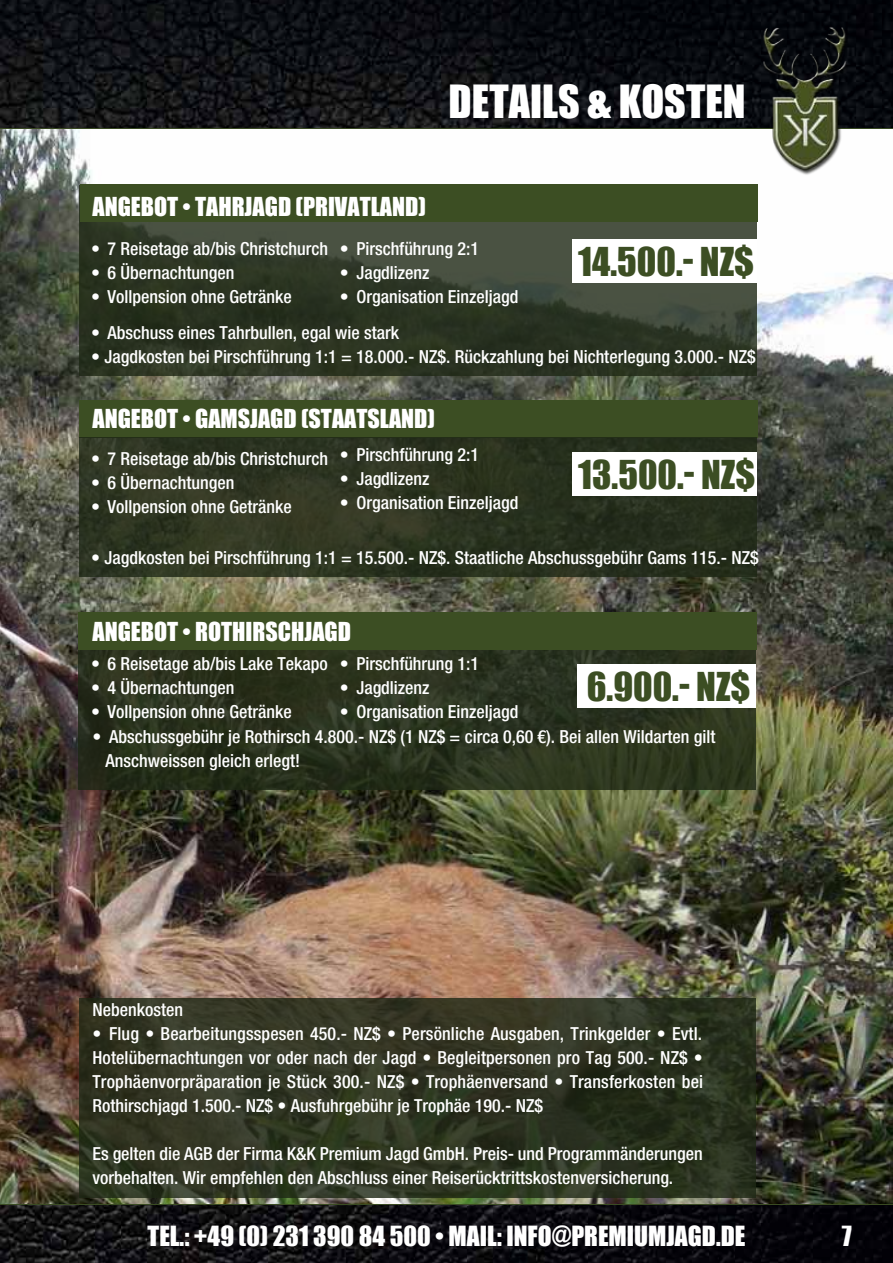
<style>
.page{position:relative;width:893px;height:1263px;background:#fff}
.page>*{position:absolute;margin:0;border:0;box-sizing:border-box;transform-origin:0 0}
.t1{font:42px "Impact";color:#fff}
.t2{font:36.6px "Impact";color:#3c4e23}
.t3{font:25.5px "Impact";color:#fff}
.t4{font:24px "Impact";color:#fff}
.t5{font:500 condensed 18px/24px "Helvetica Neue LT Std";color:#fff}
</style>
<div class="page">
<img style="left:0;top:0;width:893px;height:1263px">
<hr style="left:0;top:128px;width:893px;height:2px;background:#3c4e23">
<hr style="left:0;top:1203px;width:893px;height:2px;background:#3c4e23">
<img style="left:0;top:130px;width:893px;height:1073px">
<img style="left:758px;top:19px;width:92px;height:160px">
<svg style="left:80px;top:222px;width:677px;height:154px;background:#333c2b"></svg>
<div style="left:80px;top:185px;width:677px;height:37px;background:#3c4e23"></div>
<div style="left:573px;top:239px;width:184px;height:44px;background:#fff"></div>
<svg style="left:80px;top:998px;width:676px;height:199px;background:#2f3522"></svg>
<div style="left:80px;top:400px;width:678px;height:37px;background:#3c4e23"></div>
<div style="left:80px;top:437px;width:677px;height:140px;background:linear-gradient(to right,#333925,#242d1c)"></div>
<div style="left:573px;top:452px;width:184px;height:44px;background:#fff"></div>
<div style="left:79px;top:613px;width:678px;height:37px;background:#3c4e23"></div>
<svg style="left:79px;top:650px;width:677px;height:139px;background:#2a321d"></svg>
<div style="left:577px;top:664px;width:179px;height:44px;background:#fff"></div>
<h1 class="t1" style="left:449px;top:69px;width:298px">DETAILS &amp; KOSTEN</h1>
<h3 class="t4" style="left:92px;top:188px;width:335px">ANGEBOT • TAHRJAGD (PRIVATLAND)</h3>
<p class="t5" style="left:91px;top:237px;width:239px">• 7 Reisetage ab/bis Christchurch</p>
<p class="t5" style="left:91px;top:261px;width:145px">• 6 Übernachtungen</p>
<p class="t5" style="left:91px;top:285px;width:202px">• Vollpension ohne Getränke</p>
<p class="t5" style="left:340px;top:237px;width:141px">• Pirschführung 2:1</p>
<p class="t5" style="left:340px;top:261px;width:91px">• Jagdlizenz</p>
<p class="t5" style="left:340px;top:285px;width:180px">• Organisation Einzeljagd</p>
<h2 class="t2" style="left:578px;top:233px;width:177px">14.500.- NZ$</h2>
<p class="t5" style="left:91px;top:320px;width:310px">• Abschuss eines Tahrbullen, egal wie stark</p>
<p class="t5" style="left:91px;top:344px;width:666px">• Jagdkosten bei Pirschführung 1:1 = 18.000.- NZ$. Rückzahlung bei Nichterlegung 3.000.- NZ$</p>
<h3 class="t4" style="left:92px;top:400px;width:344px">ANGEBOT • GAMSJAGD (STAATSLAND)</h3>
<p class="t5" style="left:91px;top:446px;width:239px">• 7 Reisetage ab/bis Christchurch</p>
<p class="t5" style="left:91px;top:470px;width:145px">• 6 Übernachtungen</p>
<p class="t5" style="left:91px;top:494px;width:202px">• Vollpension ohne Getränke</p>
<p class="t5" style="left:340px;top:442px;width:141px">• Pirschführung 2:1</p>
<p class="t5" style="left:340px;top:466px;width:91px">• Jagdlizenz</p>
<p class="t5" style="left:340px;top:490px;width:180px">• Organisation Einzeljagd</p>
<p class="t5" style="left:91px;top:545px;width:669px">• Jagdkosten bei Pirschführung 1:1 = 15.500.- NZ$. Staatliche Abschussgebühr Gams 115.- NZ$</p>
<h2 class="t2" style="left:578px;top:446px;width:179px">13.500.- NZ$</h2>
<h3 class="t4" style="left:92px;top:613px;width:260px">ANGEBOT • ROTHIRSCHJAGD</h3>
<p class="t5" style="left:91px;top:651px;width:238px">• 6 Reisetage ab/bis Lake Tekapo</p>
<p class="t5" style="left:91px;top:675px;width:145px">• 4 Übernachtungen</p>
<p class="t5" style="left:91px;top:699px;width:202px">• Vollpension ohne Getränke</p>
<p class="t5" style="left:340px;top:651px;width:141px">• Pirschführung 1:1</p>
<p class="t5" style="left:340px;top:675px;width:91px">• Jagdlizenz</p>
<p class="t5" style="left:340px;top:699px;width:180px">• Organisation Einzeljagd</p>
<p class="t5" style="left:105px;top:725px;width:612px;text-indent:-13px">• Abschussgebühr je Rothirsch 4.800.- NZ$ (1 NZ$ = circa 0,60 €). Bei allen Wildarten gilt<br>Anschweissen gleich erlegt!</p>
<h2 class="t2" style="left:587px;top:658px;width:165px">6.900.- NZ$</h2>
<p class="t5" style="left:92px;top:997px;width:92px">Nebenkosten</p>
<p class="t5" style="left:92px;top:1021px;width:612px;text-align:justify">• Flug • Bearbeitungsspesen 450.- NZ$ • Persönliche Ausgaben, Trinkgelder • Evtl.<br>Hotelübernachtungen vor oder nach der Jagd • Begleitpersonen pro Tag 500.- NZ$ • Trophäenvorpräparation je Stück 300.- NZ$ • Trophäenversand • Transferkosten bei Rothirschjagd 1.500.- NZ$ • Ausfuhrgebühr je Trophäe 190.- NZ$</p>
<p class="t5" style="left:92px;top:1141px;width:612px">Es gelten die AGB der Firma K&amp;K Premium Jagd GmbH. Preis- und Programmänderungen vorbehalten. Wir empfehlen den Abschluss einer Reiserücktrittskostenversicherung.</p>
<h3 class="t3" style="left:148px;top:1216px;width:599px">TEL.: +49 (0) 231 390 84 500 • MAIL: INFO@PREMIUMJAGD.DE</h3>
<h3 class="t3" style="left:842px;top:1216px;width:11px">7</h3>
</div>
